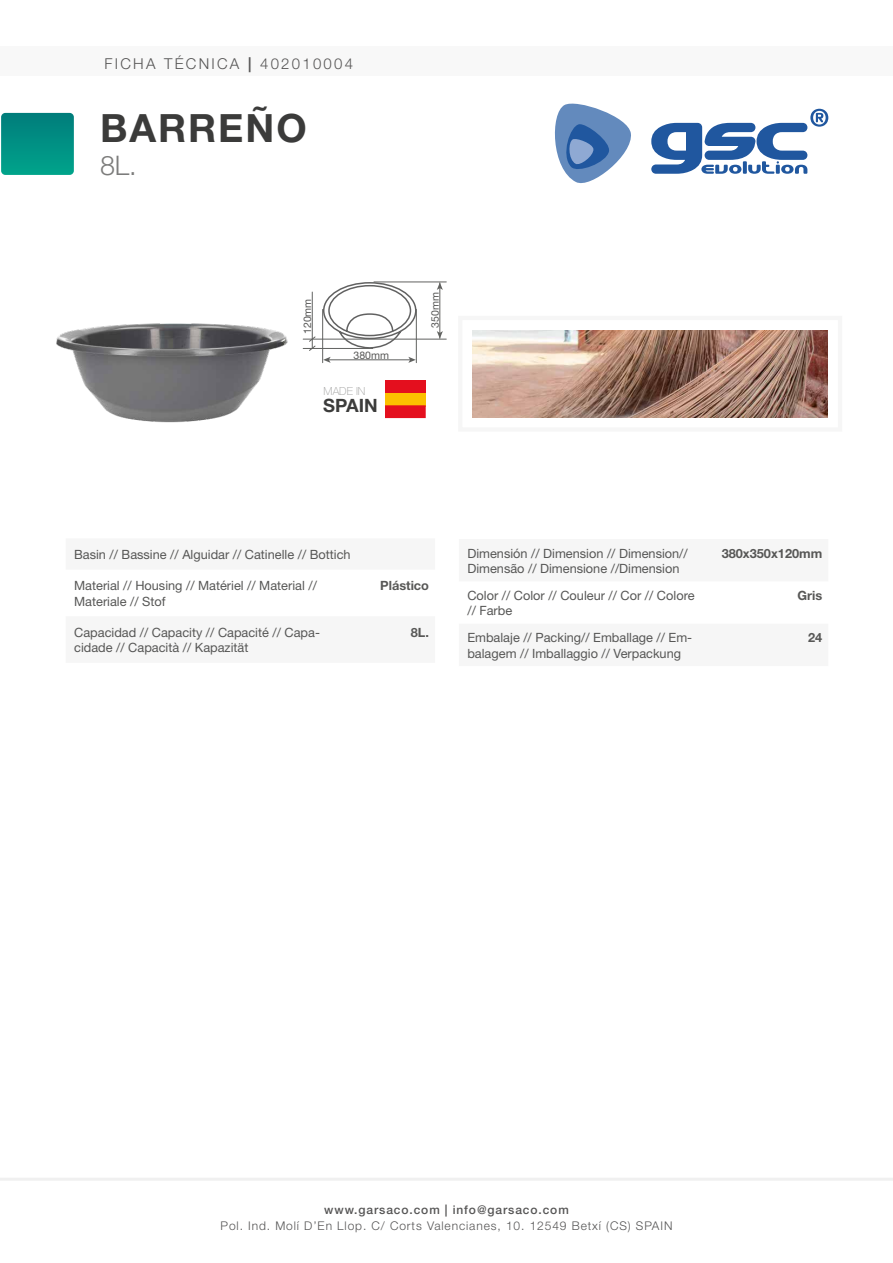
<style>
.page{position:relative;width:893px;height:1263px;background:#fff}
.page>*{position:absolute;margin:0;border:0;box-sizing:border-box;transform-origin:0 0}
.t1{font:700 39px "Helvetica Neue";letter-spacing:.05em;color:#3b3b3a}
.t2{font:300 27px "Helvetica Neue";color:#7c7c7b}
.t3{font:700 18.3px "Helvetica Neue";color:#3c3c3b}
.t4{font:300 15px "Helvetica Neue";letter-spacing:.15em;color:#565555}
.t5{font:12.75px/15.3px "Helvetica Neue";color:#575756}
.t6{font:700 12.75px "Helvetica Neue";color:#575756}
.t7{font:300 12px "Helvetica Neue";letter-spacing:.075em;color:#565555}
.t8{font:500 12px "Helvetica Neue";letter-spacing:.075em;color:#565555}
.t9{font:100 11.1px "Helvetica Neue";color:#9d9d9c}
.t10{font:10.5px "Helvetica Neue";color:#575756}
.s1{font-weight:700}
</style>
<div class="page">
<svg style="left:651px;top:109px;width:177px;height:65px"></svg>
<svg style="left:554px;top:103px;width:77px;height:81px"></svg>
<hr style="left:0;top:1178px;width:893px;height:3px;background:#f0f0f0">
<div style="left:0;top:47px;width:893px;height:29px;background:#f8f8f8"></div>
<svg style="left:1px;top:113px;width:73px;height:62px"></svg>
<img style="left:56px;top:323px;width:232px;height:100px">
<svg style="left:323px;top:281px;width:94px;height:68px"></svg>
<hr style="left:439px;top:283px;width:1px;height:55px;background:#616260">
<svg style="left:437px;top:331px;width:6px;height:8px"></svg>
<hr style="left:328px;top:359px;width:84px;height:1px;background:#616260">
<svg style="left:408px;top:357px;width:8px;height:6px"></svg>
<hr style="left:303px;top:339px;width:143px;height:1px;background:#616260">
<hr style="left:416px;top:309px;width:1px;height:54px;background:#616260">
<hr style="left:303px;top:348px;width:70px;height:1px;background:#616260">
<hr style="left:312px;top:292px;width:1px;height:56px;background:#616260">
<hr style="left:374px;top:282px;width:72px;height:1px;background:#616260">
<svg style="left:437px;top:282px;width:6px;height:8px"></svg>
<hr style="left:322px;top:309px;width:1px;height:54px;background:#616260">
<svg style="left:323px;top:357px;width:8px;height:6px"></svg>
<svg style="left:309px;top:336px;width:7px;height:15px"></svg>
<div style="left:367px;top:391px;width:59px;height:16px;background:#fcc000"></div>
<div style="left:367px;top:380px;width:59px;height:13px;background:#e40f1e"></div>
<svg style="left:385px;top:405px;width:41px;height:13px"></svg>
<div style="left:364px;top:371px;width:21px;height:56px;background:#fff"></div>
<img style="left:472px;top:330px;width:356px;height:87px">
<p class="t4" style="left:105px;top:54px;width:250px">FICHA TÉCNICA <span class="s1">|</span> 402010004</p>
<h1 class="t1" style="left:100px;top:104px;width:208px">BARREÑO</h1>
<h2 class="t2" style="left:100px;top:149px;width:38px">8L.</h2>
<p class="t10" style="left:301px;top:334px;width:37px;rotate:-90deg">120mm</p>
<p class="t10" style="left:354px;top:349px;width:37px">380mm</p>
<p class="t9" style="left:324px;top:384px;width:43px">MADE IN</p>
<h3 class="t3" style="left:323px;top:394px;width:56px">SPAIN</h3>
<p class="t10" style="left:429px;top:327px;width:37px;rotate:-90deg">350mm</p>
<p class="t5" style="left:74px;top:547px;width:278px">Basin // Bassine // Alguidar // Catinelle // Bottich</p>
<p class="t5" style="left:74px;top:578px;width:244px">Material // Housing // Matériel // Material //<br>Materiale // Stof</p>
<p class="t6" style="left:380px;top:578px;width:50px">Plástico</p>
<p class="t5" style="left:74px;top:624px;width:247px">Capacidad // Capacity // Capacité // Capa&shy;cidade // Capacità // Kapazität</p>
<p class="t6" style="left:411px;top:624px;width:20px">8L.</p>
<p class="t5" style="left:467px;top:545px;width:222px">Dimensión // Dimension // Dimension//<br>Dimensão // Dimensione //Dimension</p>
<p class="t6" style="left:722px;top:545px;width:102px">380x350x120mm</p>
<p class="t5" style="left:467px;top:587px;width:229px">Color // Color // Couleur // Cor // Colore // Farbe</p>
<p class="t6" style="left:797px;top:587px;width:26px">Gris</p>
<p class="t5" style="left:467px;top:630px;width:226px">Embalaje // Packing// Emballage // Em&shy;balagem // Imballaggio // Verpackung</p>
<p class="t6" style="left:808px;top:630px;width:16px">24</p>
<p class="t8" style="left:324px;top:1202px;width:246px">www.garsaco.com | info@garsaco.com</p>
<p class="t7" style="left:221px;top:1219px;width:453px">Pol. Ind. Molí D’En Llop. C/ Corts Valencianes, 10. 12549 Betxí (CS) SPAIN</p>
</div>
